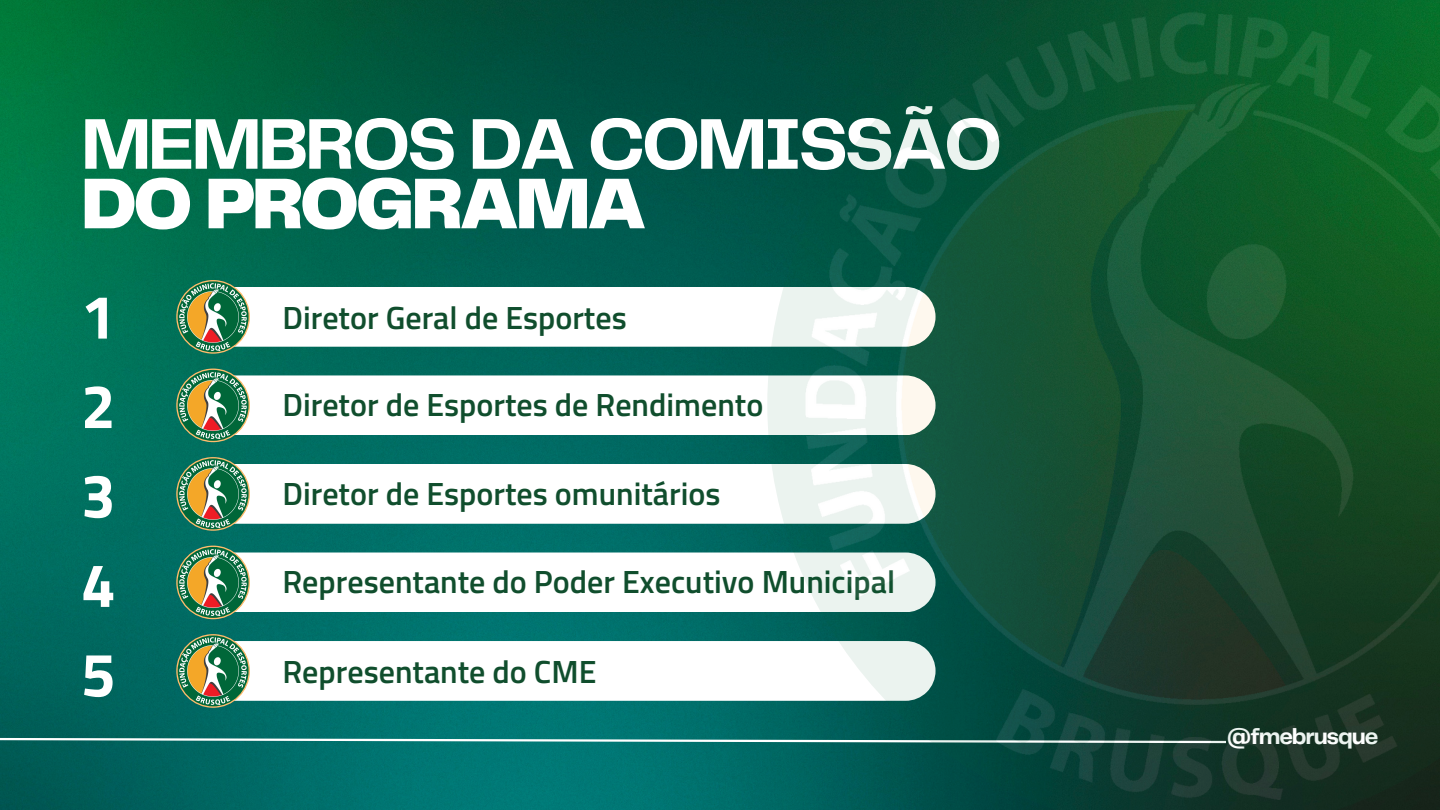
<style>
.page{position:relative;width:1440px;height:810px;background:#fff}
.page>*{position:absolute;margin:0;border:0;box-sizing:border-box;transform-origin:0 0}
.t1{font:700 74.5px "Telegraf";letter-spacing:-.05em;color:#fff}
.t2{font:900 74.5px "Telegraf";letter-spacing:-.05em;color:#fff}
.t3{font:700 61.9px "Titillium Web";color:#fff}
.t4{font:600 32.1px "Titillium Web";color:#104e2d}
.t5{font:700 22.7px "Telegraf";letter-spacing:-.05em;color:#fff}
</style>
<div class="page">
<img style="left:0;top:0;width:767px;height:810px">
<svg style="left:0;top:737px;width:767px;height:7px"></svg>
<svg style="left:176px;top:280px;width:591px;height:74px"></svg>
<svg style="left:176px;top:369px;width:591px;height:73px"></svg>
<svg style="left:176px;top:457px;width:591px;height:74px"></svg>
<svg style="left:176px;top:546px;width:591px;height:73px"></svg>
<svg style="left:176px;top:634px;width:591px;height:74px"></svg>
<img style="left:767px;top:0;width:673px;height:810px">
<p class="t1" style="left:81px;top:112px;width:923px">MEMBROS DA COMISSÃO</p>
<p class="t2" style="left:81px;top:172px;width:567px">DO PROGRAMA</p>
<p class="t3" style="left:81px;top:268px;width:36px">1</p>
<p class="t3" style="left:81px;top:358px;width:36px">2</p>
<p class="t3" style="left:81px;top:447px;width:36px">3</p>
<p class="t3" style="left:81px;top:537px;width:36px">4</p>
<p class="t3" style="left:81px;top:626px;width:36px">5</p>
<p class="t4" style="left:282px;top:293px;width:346px">Diretor Geral de Esportes</p>
<p class="t4" style="left:282px;top:380px;width:482px">Diretor de Esportes de Rendimento</p>
<p class="t4" style="left:282px;top:469px;width:440px">Diretor de Esportes omunitários</p>
<p class="t4" style="left:282px;top:557px;width:614px">Representante do Poder Executivo Municipal</p>
<p class="t4" style="left:282px;top:647px;width:315px">Representante do CME</p>
<p class="t5" style="left:1227px;top:727px;width:153px">@fmebrusque</p>
</div>
